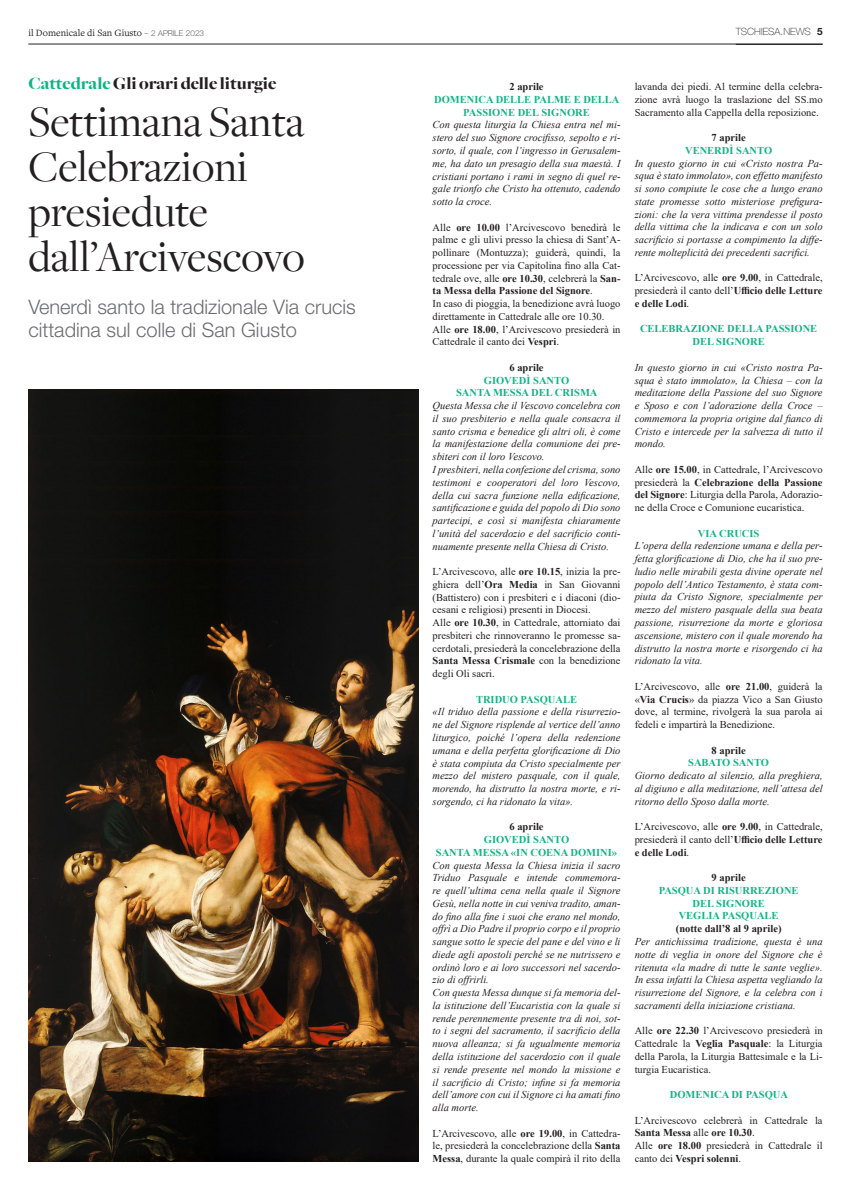
<style>
.page{position:relative;width:851px;height:1191px;background:#fff}
.page>*{position:absolute;margin:0;border:0;box-sizing:border-box;transform-origin:0 0}
.t1{font:45px/45px "Freight Disp";color:#231f20}
.t2{font:300 20px/22.5px "Helvetica Neue LT Std";color:#6c6d70}
.t3{font:900 18px "Freight Big";color:#231f20}
.t4{font:italic 10.5px/12.8px "Times New Roman";color:#231f20;text-align:justify}
.t5{font:10.5px/12.8px "Times New Roman";color:#231f20;text-align:justify}
.t6{font:700 10.5px/12.8px "Times New Roman";color:#12b385;text-align:center}
.t7{font:700 10.5px "Times New Roman";color:#231f20}
.t8{font:10px "Freight Text Pro";color:#231f20}
.t9{font:100 10px "Helvetica Neue LT Std";color:#231f20}
.s1{font-family:"Helvetica Neue LT Std";font-weight:100;font-size:8px}
.s2{font-weight:700}
.s3{color:#12b385}
</style>
<div class="page">
<hr style="left:28px;top:44px;width:794px;height:1px;background:#231f20">
<img style="left:28px;top:584px;width:390px;height:577px">
<img style="left:28px;top:537px;width:390px;height:47px">
<img style="left:28px;top:460px;width:390px;height:77px">
<img style="left:28px;top:415px;width:390px;height:45px">
<img style="left:28px;top:389px;width:390px;height:26px">
<p class="t8" style="left:28px;top:26px;width:177px">il Domenicale di San Giusto <span class="s1">– 2 APRILE 2023</span></p>
<p class="t9" style="left:735px;top:26px;width:88px">TSCHIESA.NEWS <span class="s2">5</span></p>
<p class="t3" style="left:28px;top:73px;width:249px"><span class="s3">Cattedrale</span> Gli orari delle liturgie</p>
<p class="t1" style="left:28px;top:100px;width:278px">Settimana Santa<br>Celebrazioni presiedute dall’Arcivescovo</p>
<p class="t2" style="left:28px;top:295px;width:329px">Venerdì santo la tradizionale Via crucis cittadina sul colle di San Giusto</p>
<p class="t7" style="left:509px;top:79px;width:36px">2 aprile</p>
<p class="t6" style="left:434px;top:93px;width:187px">DOMENICA DELLE PALME E DELLA<br>PASSIONE DEL SIGNORE</p>
<p class="t4" style="left:432px;top:118px;width:189px">Con questa liturgia la Chiesa entra nel mi&shy;stero del suo Signore crocifisso, sepolto e ri&shy;sorto, il quale, con l’ingresso in Gerusalem&shy;me, ha dato un presagio della sua maestà. I cristiani portano i rami in segno di quel re&shy;gale trionfo che Cristo ha ottenuto, cadendo sotto la croce.</p>
<p class="t5" style="left:432px;top:220px;width:189px">Alle <span class="s2">ore 10.00</span> l’Arcivescovo benedirà le palme e gli ulivi presso la chiesa di Sant’A&shy;pollinare (Montuzza); guiderà, quindi, la processione per via Capitolina fino alla Cat&shy;tedrale ove, alle <span class="s2">ore 10.30</span>, celebrerà la <span class="s2">San&shy;ta Messa della Passione del Signore</span>.</p>
<p class="t5" style="left:432px;top:297px;width:189px">In caso di pioggia, la benedizione avrà luogo direttamente in Cattedrale alle ore 10.30.</p>
<p class="t5" style="left:432px;top:322px;width:189px">Alle <span class="s2">ore 18.00</span>, l’Arcivescovo presiederà in<br>Cattedrale il canto dei <span class="s2">Vespri</span>.</p>
<p class="t7" style="left:509px;top:360px;width:36px">6 aprile</p>
<p class="t6" style="left:484px;top:373px;width:87px">GIOVEDÌ SANTO</p>
<p class="t6" style="left:456px;top:386px;width:143px">SANTA MESSA DEL CRISMA</p>
<p class="t4" style="left:432px;top:399px;width:189px">Questa Messa che il Vescovo concelebra con il suo presbiterio e nella quale consacra il santo crisma e benedice gli altri oli, è come la manifestazione della comunione dei pre&shy;sbiteri con il loro Vescovo.</p>
<p class="t4" style="left:432px;top:463px;width:189px">I presbiteri, nella confezione del crisma, sono testimoni e cooperatori del loro Vescovo, della cui sacra funzione nella edificazione, santificazione e guida del popolo di Dio sono partecipi, e così si manifesta chiaramente l’unità del sacerdozio e del sacrificio conti&shy;nuamente presente nella Chiesa di Cristo.</p>
<p class="t5" style="left:432px;top:565px;width:189px">L’Arcivescovo, alle <span class="s2">ore 10.15</span>, inizia la pre&shy;ghiera dell’<span class="s2">Ora Media</span> in San Giovanni (Battistero) con i presbiteri e i diaconi (dio&shy;cesani e religiosi) presenti in Diocesi.</p>
<p class="t5" style="left:432px;top:616px;width:189px">Alle <span class="s2">ore 10.30</span>, in Cattedrale, attorniato dai presbiteri che rinnoveranno le promesse sa&shy;cerdotali, presiederà la concelebrazione della <span class="s2">Santa Messa Crismale</span> con la benedizione degli Oli sacri.</p>
<p class="t6" style="left:476px;top:692px;width:103px">TRIDUO PASQUALE</p>
<p class="t4" style="left:432px;top:705px;width:189px">«Il triduo della passione e della risurrezio&shy;ne del Signore risplende al vertice dell’anno liturgico, poiché l’opera della redenzione umana e della perfetta glorificazione di Dio è stata compiuta da Cristo specialmente per mezzo del mistero pasquale, con il quale, morendo, ha distrutto la nostra morte, e ri&shy;sorgendo, ci ha ridonato la vita».</p>
<p class="t7" style="left:509px;top:819px;width:36px">6 aprile</p>
<p class="t6" style="left:484px;top:833px;width:87px">GIOVEDÌ SANTO</p>
<p class="t6" style="left:436px;top:845px;width:183px">SANTA MESSA «IN COENA DOMINI»</p>
<p class="t4" style="left:432px;top:858px;width:189px">Con questa Messa la Chiesa inizia il sacro Triduo Pasquale e intende commemora&shy;re quell’ultima cena nella quale il Signore Gesù, nella notte in cui veniva tradito, aman&shy;do fino alla fine i suoi che erano nel mondo, offrì a Dio Padre il proprio corpo e il proprio sangue sotto le specie del pane e del vino e li diede agli apostoli perché se ne nutrissero e ordinò loro e ai loro successori nel sacerdo&shy;zio di offrirli.</p>
<p class="t4" style="left:432px;top:986px;width:189px">Con questa Messa dunque si fa memoria del&shy;la istituzione dell’Eucaristia con la quale si rende perennemente presente tra di noi, sot&shy;to i segni del sacramento, il sacrificio della nuova alleanza; si fa ugualmente memoria della istituzione del sacerdozio con il quale si rende presente nel mondo la missione e il sacrificio di Cristo; infine si fa memoria dell’amore con cui il Signore ci ha amati fino alla morte.</p>
<p class="t5" style="left:432px;top:1126px;width:189px">L’Arcivescovo, alle <span class="s2">ore 19.00</span>, in Cattedra&shy;le, presiederà la concelebrazione della <span class="s2">Santa Messa</span>, durante la quale compirà il rito della</p>
<p class="t5" style="left:634px;top:80px;width:189px">lavanda dei piedi. Al termine della celebra&shy;zione avrà luogo la traslazione del SS.mo Sacramento alla Cappella della reposizione.</p>
<p class="t7" style="left:711px;top:130px;width:36px">7 aprile</p>
<p class="t6" style="left:685px;top:144px;width:89px">VENERDÌ SANTO</p>
<p class="t4" style="left:634px;top:156px;width:189px">In questo giorno in cui «Cristo nostra Pa&shy;squa è stato immolato», con effetto manifesto si sono compiute le cose che a lungo erano state promesse sotto misteriose prefigura&shy;zioni: che la vera vittima prendesse il posto della vittima che la indicava e con un solo sacrificio si portasse a compimento la diffe&shy;rente molteplicità dei precedenti sacrifici.</p>
<p class="t5" style="left:634px;top:271px;width:189px">L’Arcivescovo, alle <span class="s2">ore 9.00</span>, in Cattedrale, presiederà il canto dell’<span class="s2">Ufficio delle Letture e delle Lodi</span>.</p>
<p class="t6" style="left:640px;top:322px;width:179px">CELEBRAZIONE DELLA PASSIONE<br>DEL SIGNORE</p>
<p class="t4" style="left:634px;top:360px;width:189px">In questo giorno in cui «Cristo nostra Pa&shy;squa è stato immolato», la Chiesa – con la meditazione della Passione del suo Signore e Sposo e con l’adorazione della Croce – commemora la propria origine dal fianco di Cristo e intercede per la salvezza di tutto il mondo.</p>
<p class="t5" style="left:634px;top:462px;width:189px">Alle <span class="s2">ore 15.00</span>, in Cattedrale, l’Arcivescovo presiederà la <span class="s2">Celebrazione della Passione del Signore</span>: Liturgia della Parola, Adorazio&shy;ne della Croce e Comunione eucaristica.</p>
<p class="t6" style="left:697px;top:526px;width:63px">VIA CRUCIS</p>
<p class="t4" style="left:634px;top:539px;width:189px">L’opera della redenzione umana e della per&shy;fetta glorificazione di Dio, che ha il suo pre&shy;ludio nelle mirabili gesta divine operate nel popolo dell’Antico Testamento, è stata com&shy;piuta da Cristo Signore, specialmente per mezzo del mistero pasquale della sua beata passione, risurrezione da morte e gloriosa ascensione, mistero con il quale morendo ha distrutto la nostra morte e risorgendo ci ha ridonato la vita.</p>
<p class="t5" style="left:634px;top:679px;width:189px">L’Arcivescovo, alle <span class="s2">ore 21.00</span>, guiderà la «<span class="s2">Via Crucis</span>» da piazza Vico a San Giusto dove, al termine, rivolgerà la sua parola ai fedeli e impartirà la Benedizione.</p>
<p class="t7" style="left:711px;top:742px;width:36px">8 aprile</p>
<p class="t6" style="left:688px;top:756px;width:82px">SABATO SANTO</p>
<p class="t4" style="left:634px;top:769px;width:189px">Giorno dedicato al silenzio, alla preghiera, al digiuno e alla meditazione, nell’attesa del ritorno dello Sposo dalla morte.</p>
<p class="t5" style="left:634px;top:820px;width:189px">L’Arcivescovo, alle <span class="s2">ore 9.00</span>, in Cattedrale, presiederà il canto dell’<span class="s2">Ufficio delle Letture e delle Lodi</span>.</p>
<p class="t7" style="left:711px;top:870px;width:36px">9 aprile</p>
<p class="t6" style="left:658px;top:883px;width:141px">PASQUA DI RISURREZIONE</p>
<p class="t6" style="left:692px;top:896px;width:74px">DEL SIGNORE</p>
<p class="t6" style="left:678px;top:909px;width:101px">VEGLIA PASQUALE</p>
<p class="t7" style="left:675px;top:921px;width:107px">(notte dall’8 al 9 aprile)</p>
<p class="t4" style="left:634px;top:934px;width:189px">Per antichissima tradizione, questa è una notte di veglia in onore del Signore che è ritenuta «la madre di tutte le sante veglie».<br>In essa infatti la Chiesa aspetta vegliando la risurrezione del Signore, e la celebra con i sacramenti della iniziazione cristiana.</p>
<p class="t5" style="left:634px;top:1024px;width:189px">Alle <span class="s2">ore 22.30</span> l’Arcivescovo presiederà in Cattedrale la <span class="s2">Veglia Pasquale</span>: la Liturgia della Parola, la Liturgia Battesimale e la Li&shy;turgia Eucaristica.</p>
<p class="t6" style="left:669px;top:1087px;width:120px">DOMENICA DI PASQUA</p>
<p class="t5" style="left:634px;top:1113px;width:189px">L’Arcivescovo celebrerà in Cattedrale la<br><span class="s2">Santa Messa</span> alle <span class="s2">ore 10.30</span>.</p>
<p class="t5" style="left:634px;top:1138px;width:189px">Alle <span class="s2">ore 18.00</span> presiederà in Cattedrale il canto dei <span class="s2">Vespri solenni</span>.</p>
</div>
